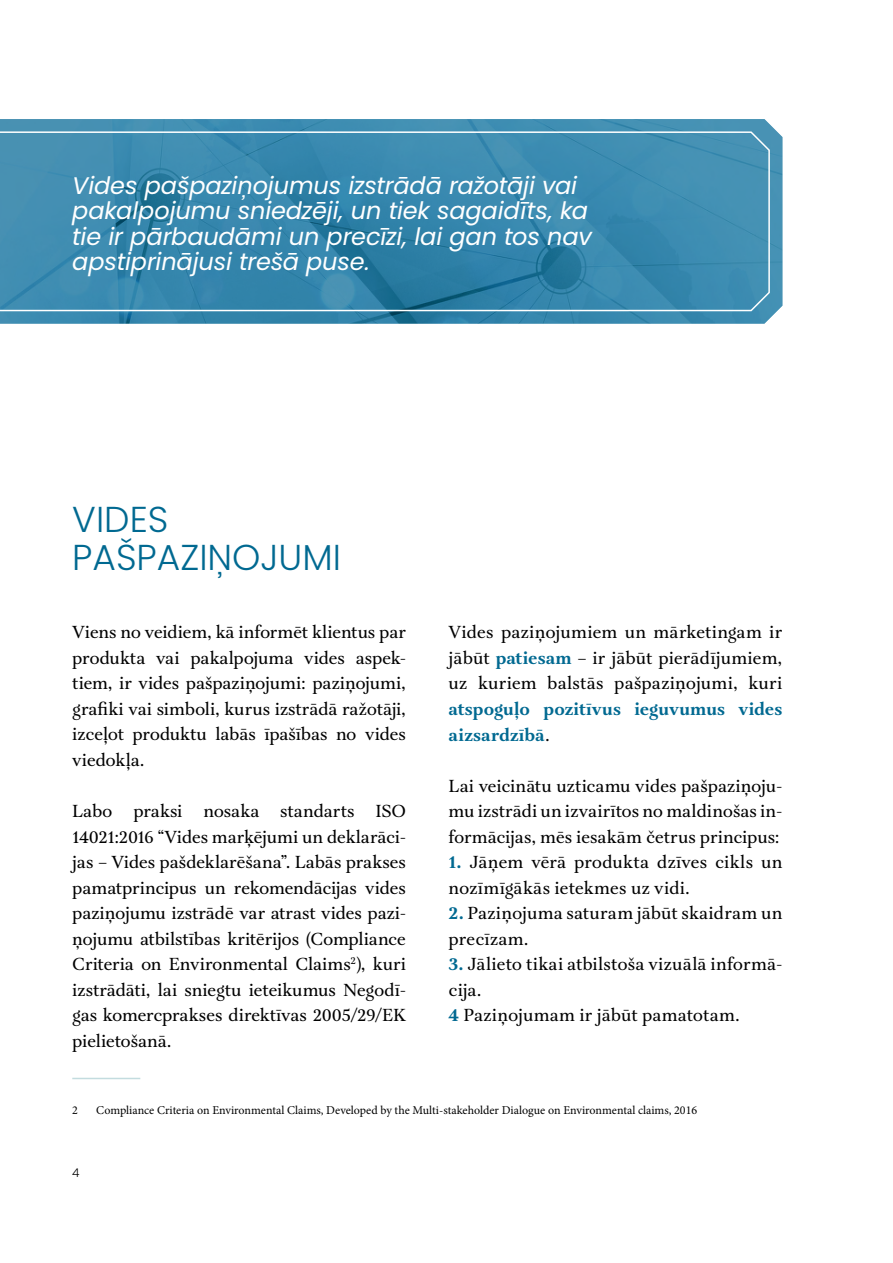
<style>
.page{position:relative;width:893px;height:1263px;background:#fff}
.page>*{position:absolute;margin:0;border:0;box-sizing:border-box;transform-origin:0 0}
.t1{font:300 36px/38.8px "Poppins";color:#006991}
.t2{font:italic 24px/25.5px "Poppins";letter-spacing:-.005em;color:#fff}
.t3{font:18px/25.5px "Aria Text G2";color:#000;text-align:justify}
.t4{font:700 18px/25.5px "Aria Text G2";color:#006991}
.t5{font:12px "Minion Pro";color:#000}
.t6{font:300 12px "Poppins";color:#000}
.s1{font-weight:700;color:#006991}
.s2{font-weight:400;color:#000}
</style>
<div class="page">
<hr style="left:72px;top:1078px;width:68px;height:1px;background:#c3dcdf">
<img style="left:0;top:119px;width:782px;height:205px">
<svg style="left:0;top:130px;width:771px;height:182px;background:#3c8aae"></svg>
<h2 class="t2" style="left:72px;top:173px;width:521px">Vides pašpaziņojumus izstrādā ražotāji vai pakalpojumu sniedzēji, un tiek sagaidīts, ka tie ir pārbaudāmi un precīzi, lai gan tos nav apstiprinājusi trešā puse.</h2>
<h1 class="t1" style="left:72px;top:500px;width:270px">VIDES<br>PAŠPAZIŅOJUMI</h1>
<p class="t3" style="left:72px;top:621px;width:335px">Viens no veidiem, kā informēt klientus par produkta vai pakalpojuma vides aspek&shy;tiem, ir vides pašpaziņojumi: paziņojumi, grafiki vai simboli, kurus izstrādā ražotāji, izceļot produktu labās īpašības no vides viedokļa.</p>
<p class="t3" style="left:72px;top:799px;width:335px">Labo praksi nosaka standarts ISO 14021:2016 “Vides marķējumi un deklarāci&shy;jas – Vides pašdeklarēšana”. Labās prakses pamatprincipus un rekomendācijas vides paziņojumu izstrādē var atrast vides pazi&shy;ņojumu atbilstības kritērijos (Compliance Criteria on Environmental Claims<sup>2</sup>), kuri izstrādāti, lai sniegtu ieteikumus Negodī&shy;gas komercprakses direktīvas 2005/29/EK pielietošanā.</p>
<p class="t3" style="left:449px;top:621px;width:335px">Vides paziņojumiem un mārketingam ir jābūt <span class="s1">patiesam</span> – ir jābūt pierādījumiem, uz kuriem balstās pašpaziņojumi, kuri</p>
<p class="t4" style="left:449px;top:697px;width:335px">atspoguļo pozitīvus ieguvumus vides aizsardzībā<span class="s2">.</span></p>
<p class="t3" style="left:449px;top:774px;width:335px">Lai veicinātu uzticamu vides pašpaziņoju&shy;mu izstrādi un izvairītos no maldinošas in&shy;formācijas, mēs iesakām četrus principus:</p>
<p class="t3" style="left:449px;top:850px;width:335px"><span class="s1">1.</span> Jāņem vērā produkta dzīves cikls un nozīmīgākās ietekmes uz vidi.</p>
<p class="t3" style="left:449px;top:901px;width:335px"><span class="s1">2.</span> Paziņojuma saturam jābūt skaidram un precīzam.</p>
<p class="t3" style="left:449px;top:952px;width:335px;text-align:left"><span class="s1">3.</span> Jālieto tikai atbilstoša vizuālā informā&shy;cija.<br><span class="s1">4</span> Paziņojumam ir jābūt pamatotam.</p>
<p class="t5" style="left:72px;top:1102px;width:7px">2</p>
<p class="t5" style="left:96px;top:1102px;width:602px">Compliance Criteria on Environmental Claims, Developed by the Multi-stakeholder Dialogue on Environmental claims, 2016</p>
<p class="t6" style="left:72px;top:1165px;width:9px">4</p>
</div>
